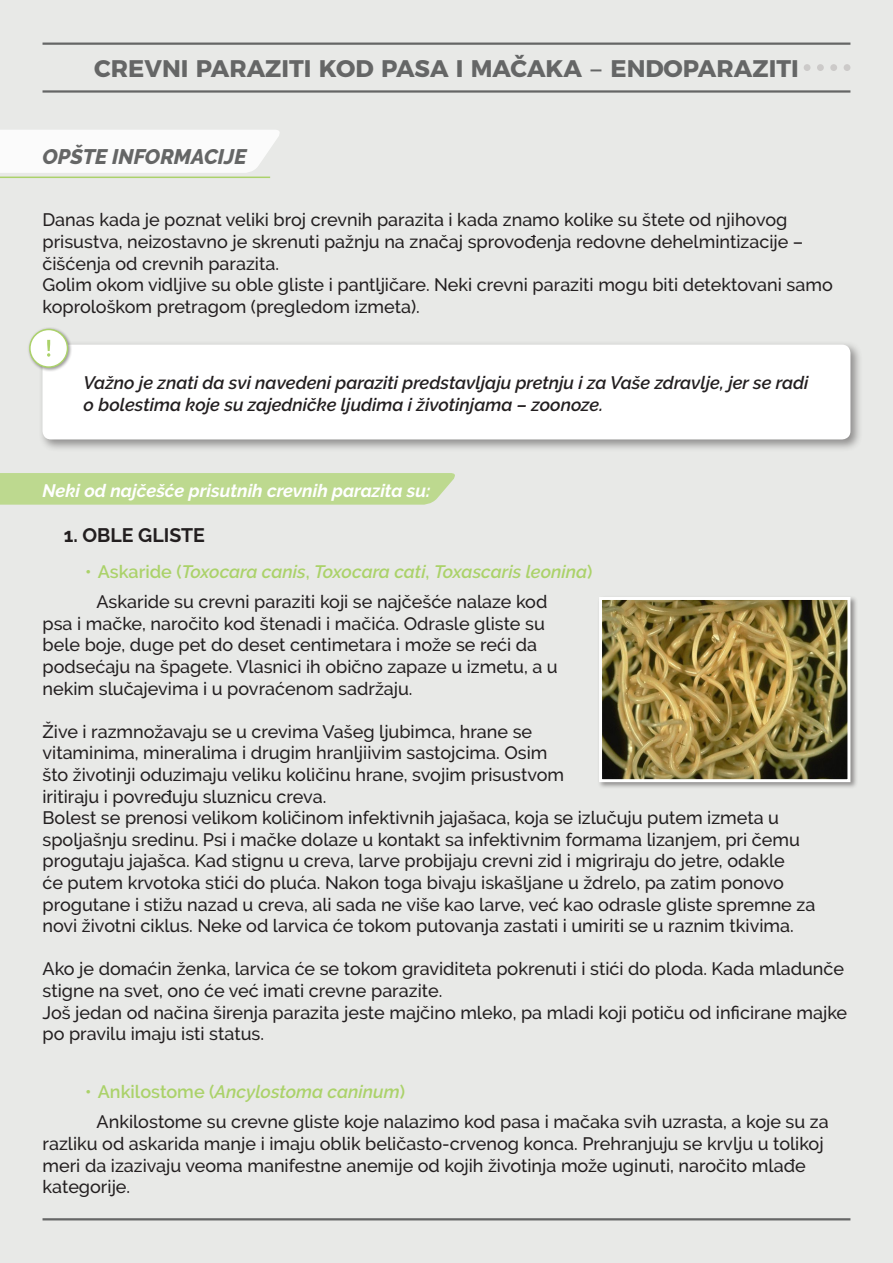
<style>
.page{position:relative;width:893px;height:1263px;background:#e8e9e7}
.page>*{position:absolute;margin:0;border:0;box-sizing:border-box;transform-origin:0 0}
.t1{font:700 24px "Montserrat";color:#656666}
.t2{font:italic 800 21px "Raleway";color:#656666}
.Paragraph_Style_2{font:700 19.5px "Raleway";color:#231f20}
.t3{font:500 18px/21.6px "Raleway";color:#231f20}
.t4{font:italic 600 18px/21.6px "Raleway";color:#231f20}
.t5{font:italic 600 18px "Raleway";color:#abd26a}
.t6{font:italic 700 18px "Raleway";color:#fff}
.s1{font-family:"Raleway";font-weight:500}
.s2{font-style:normal}
</style>
<div class="page">
<hr style="left:43px;top:90px;width:807px;height:3px;background:#656666">
<hr style="left:43px;top:43px;width:807px;height:2px;background:#656666">
<div style="left:804px;top:64px;width:6px;height:7px;background:#cccac9;border-radius:50%"></div>
<div style="left:817px;top:64px;width:7px;height:7px;background:#cccac9;border-radius:50%"></div>
<div style="left:830px;top:64px;width:7px;height:7px;background:#cccac9;border-radius:50%"></div>
<div style="left:844px;top:64px;width:6px;height:7px;background:#cccac9;border-radius:50%"></div>
<hr style="left:43px;top:1218px;width:807px;height:2px;background:#656666">
<div style="left:39px;top:341px;width:824px;height:111px;background:#231f20;opacity:.45"></div>
<div style="left:43px;top:345px;width:807px;height:94px;background:#fff;border-radius:9px"></div>
<div style="left:27px;top:327px;width:46px;height:45px;background:#231f20;opacity:.45"></div>
<div style="left:30px;top:329px;width:38px;height:38px;background:#fff;border-radius:50%"></div>
<div style="left:29px;top:329px;width:39px;height:39px;border:2px solid #abd26a;border-radius:50%"></div>
<svg style="left:47px;top:340px;width:3px;height:17px"></svg>
<div style="left:0;top:130px;width:280px;height:43px;background:#fbfbfb"></div>
<div style="left:0;top:473px;width:455px;height:32px;background:#bdd98f"></div>
<hr style="left:0;top:177px;width:270px;height:1px;background:#abd26a">
<div style="left:597px;top:595px;width:261px;height:195px;background:#231f20;opacity:.45"></div>
<img style="left:603px;top:601px;width:243px;height:177px">
<div style="left:599px;top:597px;width:251px;height:185px;border:3px solid #fff"></div>
<p class="t1" style="left:94px;top:49px;width:706px">CREVNI PARAZITI KOD PASA I MAČAKA <span class="s1">–</span> ENDOPARAZITI</p>
<p class="t2" style="left:43px;top:145px;width:205px">OPŠTE INFORMACIJE</p>
<p class="t3" style="left:43px;top:209px;width:762px">Danas kada je poznat veliki broj crevnih parazita i kada znamo kolike su štete od njihovog prisustva, neizostavno je skrenuti pažnju na značaj sprovođenja redovne dehelmintizacije – čišćenja od crevnih parazita.</p>
<p class="t3" style="left:43px;top:274px;width:792px">Golim okom vidljive su oble gliste i pantljičare. Neki crevni paraziti mogu biti detektovani samo koprološkom pretragom (pregledom izmeta).</p>
<p class="t4" style="left:84px;top:372px;width:726px">Važno je znati da svi navedeni paraziti predstavljaju pretnju i za Vaše zdravlje, jer se radi o bolestima koje su zajedničke ljudima i životinjama – zoonoze.</p>
<p class="t6" style="left:43px;top:480px;width:390px">Neki od najčešće prisutnih crevnih parazita su:</p>
<p class="Paragraph_Style_2" style="left:64px;top:524px;width:143px">1. OBLE GLISTE</p>
<p class="t5" style="left:85px;top:561px;width:509px"><span class="s2">• Askaride (</span>Toxocara canis<span class="s2">,</span> Toxocara cati<span class="s2">,</span> Toxascaris leonina<span class="s2">)</span></p>
<p class="t3" style="left:43px;top:591px;width:517px;text-indent:54px">Askaride su crevni paraziti koji se najčešće nalaze kod psa i mačke, naročito kod štenadi i mačića. Odrasle gliste su bele boje, duge pet do deset centimetara i može se reći da podsećaju na špagete. Vlasnici ih obično zapaze u izmetu, a u nekim slučajevima i u povraćenom sadržaju.</p>
<p class="t3" style="left:43px;top:721px;width:523px">Žive i razmnožavaju se u crevima Vašeg ljubimca, hrane se vitaminima, mineralima i drugim hranljiivim sastojcima. Osim što životinji oduzimaju veliku količinu hrane, svojim prisustvom iritiraju i povređuju sluznicu creva.</p>
<p class="t3" style="left:43px;top:807px;width:774px">Bolest se prenosi velikom količinom infektivnih jajašaca, koja se izlučuju putem izmeta u spoljašnju sredinu. Psi i mačke dolaze u kontakt sa infektivnim formama lizanjem, pri čemu progutaju jajašca. Kad stignu u creva, larve probijaju crevni zid i migriraju do jetre, odakle<br>će putem krvotoka stići do pluća. Nakon toga bivaju iskašljane u ždrelo, pa zatim ponovo progutane i stižu nazad u creva, ali sada ne više kao larve, već kao odrasle gliste spremne za novi životni ciklus. Neke od larvica će tokom putovanja zastati i umiriti se u raznim tkivima.</p>
<p class="t3" style="left:43px;top:958px;width:803px">Ako je domaćin ženka, larvica će se tokom graviditeta pokrenuti i stići do ploda. Kada mladunče stigne na svet, ono će već imati crevne parazite.</p>
<p class="t3" style="left:43px;top:1001px;width:806px">Još jedan od načina širenja parazita jeste majčino mleko, pa mladi koji potiču od inficirane majke po pravilu imaju isti status.</p>
<p class="t5" style="left:85px;top:1082px;width:321px"><span class="s2">• Ankilostome (</span>Ancylostoma caninum<span class="s2">)</span></p>
<p class="t3" style="left:43px;top:1111px;width:788px;text-indent:54px">Ankilostome su crevne gliste koje nalazimo kod pasa i mačaka svih uzrasta, a koje su za razliku od askarida manje i imaju oblik beličasto-crvenog konca. Prehranjuju se krvlju u tolikoj meri da izazivaju veoma manifestne anemije od kojih životinja može uginuti, naročito mlađe kategorije.</p>
</div>
